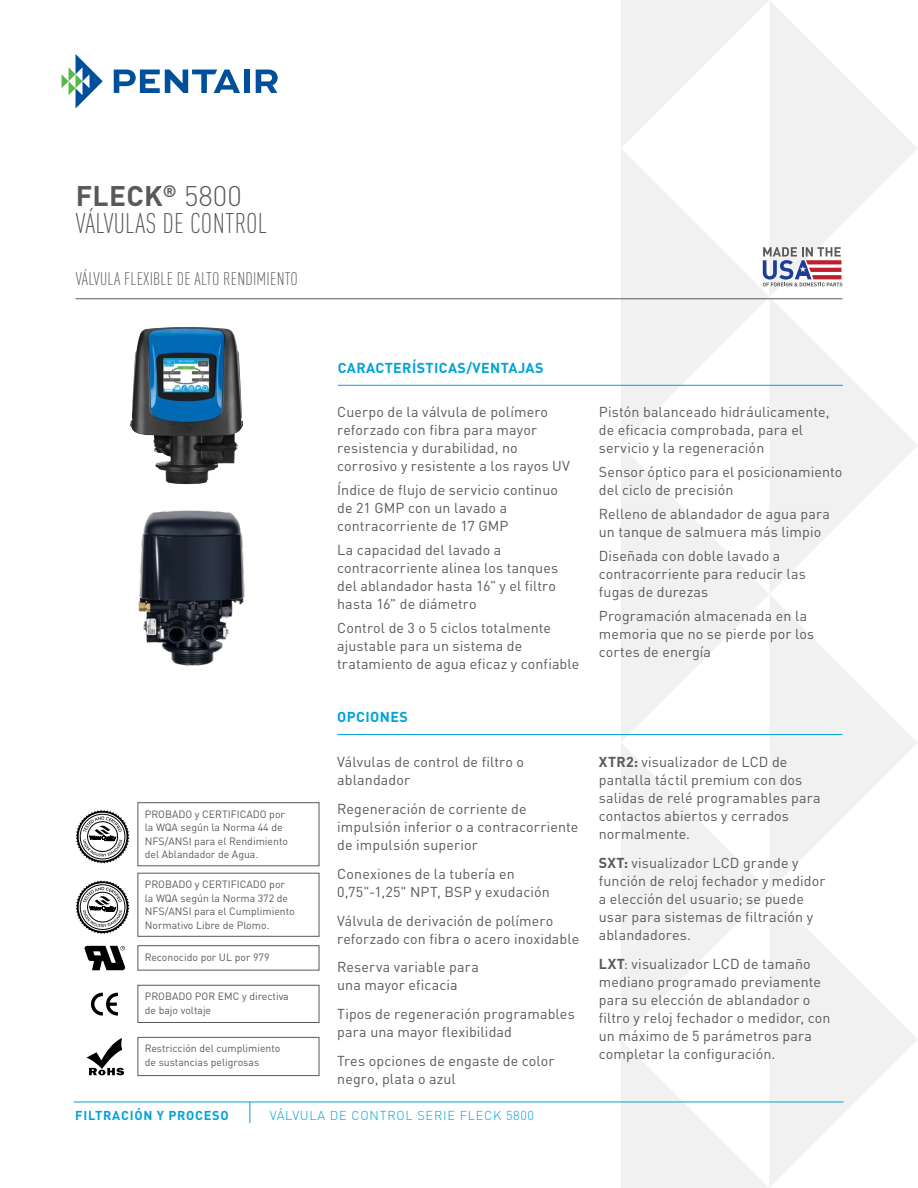
<style>
.page{position:relative;width:918px;height:1188px;background:#fff}
.page>*{position:absolute;margin:0;border:0;box-sizing:border-box;transform-origin:0 0}
.t1{font:300 condensed 28.05px/27px "DIN Pro";letter-spacing:.01em;color:#58595b}
.t2{font:300 condensed 18px "DIN Pro";letter-spacing:.01em;color:#58595b}
.t3{font:14.25px/18px "DIN Pro";letter-spacing:.01em;color:#58595b}
.t4{font:700 14.25px "DIN Pro";letter-spacing:.03em;color:#00a3d8}
.t5{font:300 12.75px "DIN Pro";letter-spacing:.06em;color:#00a3d8}
.t6{font:700 12.75px "DIN Pro";letter-spacing:.06em;color:#00a3d8}
.t7{font:10.5px/13.5px "DIN Pro";color:#58595b}
.s1{font-weight:700;font-stretch:normal}
.s2{font-stretch:normal}
.s3{font-weight:700}
</style>
<div class="page">
<svg style="left:621px;top:0;width:296px;height:148px;fill:#f6f6f6"></svg>
<svg style="left:621px;top:148px;width:296px;height:297px;fill:#f3f3f4"></svg>
<svg style="left:621px;top:445px;width:296px;height:298px"></svg>
<svg style="left:621px;top:743px;width:296px;height:431px;fill:#f4f4f4"></svg>
<svg style="left:621px;top:1040px;width:162px;height:148px"></svg>
<hr style="left:73px;top:1102px;width:770px;height:1px;background:#00a3d8">
<svg style="left:62px;top:54px;width:41px;height:55px"></svg>
<svg style="left:114px;top:70px;width:126px;height:23px"></svg>
<div style="left:244px;top:70px;width:5px;height:23px;background:#004f9a"></div>
<svg style="left:256px;top:70px;width:22px;height:23px"></svg>
<svg style="left:249px;top:1102px;width:1px;height:21px"></svg>
<div style="left:138px;top:802px;width:181px;height:64px;border:1px solid #58595b"></div>
<div style="left:138px;top:1037px;width:181px;height:39px;border:1px solid #58595b"></div>
<div style="left:138px;top:873px;width:181px;height:64px;border:1px solid #58595b"></div>
<div style="left:138px;top:985px;width:181px;height:38px;border:1px solid #58595b"></div>
<svg style="left:85px;top:946px;width:40px;height:24px"></svg>
<svg style="left:91px;top:993px;width:27px;height:23px"></svg>
<svg style="left:86px;top:1038px;width:38px;height:37px"></svg>
<svg style="left:763px;top:247px;width:79px;height:39px"></svg>
<img style="left:130px;top:327px;width:78px;height:157px">
<img style="left:138px;top:510px;width:107px;height:156px">
<hr style="left:338px;top:385px;width:505px;height:1px;background:#00a3d8">
<hr style="left:337px;top:734px;width:505px;height:1px;background:#00a3d8">
<hr style="left:76px;top:298px;width:766px;height:1px;background:#58595b">
<svg style="left:76px;top:810px;width:54px;height:54px"></svg>
<svg style="left:76px;top:880px;width:54px;height:54px"></svg>
<h1 class="t1" style="left:76px;top:181px;width:193px"><span class="s1">FLECK</span><sup>®</sup> <span class="s2">5800<br></span>VÁLVULAS DE CONTROL</h1>
<p class="t2" style="left:76px;top:266px;width:224px">VÁLVULA FLEXIBLE DE ALTO RENDIMIENTO</p>
<p class="t4" style="left:338px;top:356px;width:207px">CARACTERÍSTICAS/VENTAJAS</p>
<p class="t3" style="left:337px;top:401px;width:234px">Cuerpo de la válvula de polímero reforzado con fibra para mayor resistencia y durabilidad, no corrosivo y resistente a los rayos UV</p>
<p class="t3" style="left:337px;top:479px;width:222px">Índice de flujo de servicio continuo de 21 GMP con un lavado a contracorriente de 17 GMP</p>
<p class="t3" style="left:337px;top:539px;width:223px">La capacidad del lavado a contracorriente alinea los tanques del ablandador hasta 16" y el filtro hasta 16" de diámetro</p>
<p class="t3" style="left:337px;top:617px;width:244px">Control de 3 o 5 ciclos totalmente ajustable para un sistema de tratamiento de agua eficaz y confiable</p>
<p class="t7" style="left:145px;top:806px;width:145px">PROBADO y CERTIFICADO por la WQA según la Norma 44 de<br>NFS/ANSI para el Rendimiento del Ablandador de Agua.</p>
<p class="t7" style="left:145px;top:877px;width:152px">PROBADO y CERTIFICADO por la WQA según la Norma 372 de<br>NFS/ANSI para el Cumplimiento<br>Normativo Libre de Plomo.</p>
<p class="t7" style="left:145px;top:949px;width:126px">Reconocido por UL por 979</p>
<p class="t7" style="left:145px;top:989px;width:146px">PROBADO POR EMC y directiva de bajo voltaje</p>
<p class="t7" style="left:145px;top:1041px;width:137px">Restricción del cumplimiento de sustancias peligrosas</p>
<p class="t4" style="left:337px;top:705px;width:72px">OPCIONES</p>
<p class="t3" style="left:337px;top:752px;width:188px">Válvulas de control de filtro o ablandador</p>
<p class="t3" style="left:337px;top:799px;width:243px">Regeneración de corriente de impulsión inferior o a contracorriente de impulsión superior</p>
<p class="t3" style="left:337px;top:863px;width:214px">Conexiones de la tubería en<br>0,75"-1,25" NPT, BSP y exudación</p>
<p class="t3" style="left:337px;top:910px;width:244px">Válvula de derivación de polímero reforzado con fibra o acero inoxidable</p>
<p class="t3" style="left:337px;top:957px;width:143px">Reserva variable para una mayor eficacia</p>
<p class="t3" style="left:337px;top:1004px;width:239px">Tipos de regeneración programables para una mayor flexibilidad</p>
<p class="t3" style="left:337px;top:1051px;width:219px">Tres opciones de engaste de color negro, plata o azul</p>
<p class="t6" style="left:75px;top:1105px;width:155px">FILTRACIÓN Y PROCESO</p>
<p class="t5" style="left:270px;top:1106px;width:266px">VÁLVULA DE CONTROL SERIE FLECK 5800</p>
<p class="t3" style="left:599px;top:401px;width:232px">Pistón balanceado hidráulicamente, de eficacia comprobada, para el servicio y la regeneración</p>
<p class="t3" style="left:599px;top:461px;width:245px">Sensor óptico para el posicionamiento del ciclo de precisión</p>
<p class="t3" style="left:599px;top:503px;width:233px">Relleno de ablandador de agua para un tanque de salmuera más limpio</p>
<p class="t3" style="left:599px;top:545px;width:209px">Diseñada con doble lavado a contracorriente para reducir las fugas de durezas</p>
<p class="t3" style="left:599px;top:605px;width:217px">Programación almacenada en la memoria que no se pierde por los cortes de energía</p>
<p class="t3" style="left:599px;top:752px;width:223px"><span class="s3">XTR2:</span> visualizador de LCD de pantalla táctil premium con dos salidas de relé programables para contactos abiertos y cerrados normalmente.</p>
<p class="t3" style="left:599px;top:853px;width:228px"><span class="s3">SXT:</span> visualizador LCD grande y función de reloj fechador y medidor a elección del usuario; se puede usar para sistemas de filtración y ablandadores.</p>
<p class="t3" style="left:599px;top:953px;width:233px"><span class="s3">LXT</span>: visualizador LCD de tamaño mediano programado previamente para su elección de ablandador o filtro y reloj fechador o medidor, con un máximo de 5 parámetros para completar la configuración.</p>
</div>
